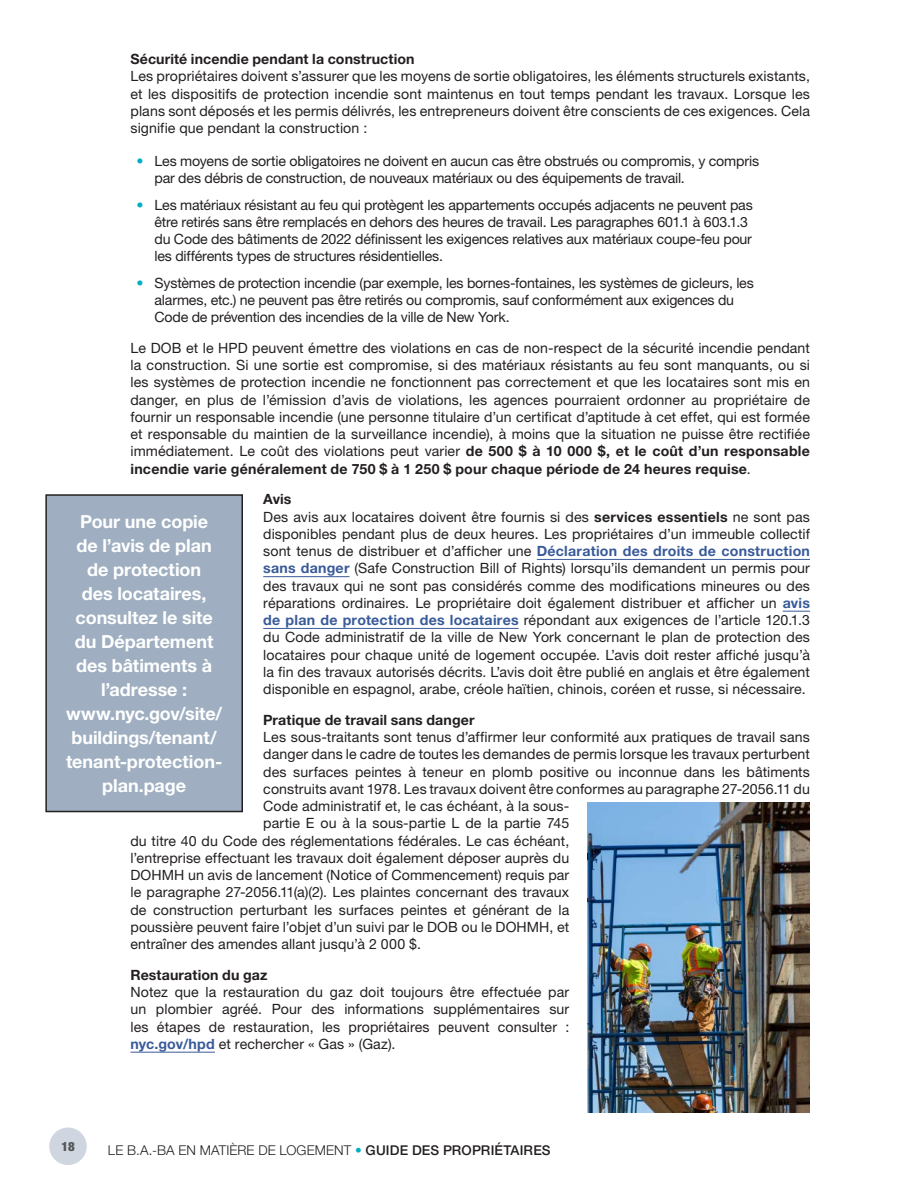
<style>
.page{position:relative;width:918px;height:1188px;background:#fff}
.page>*{position:absolute;margin:0;border:0;box-sizing:border-box;transform-origin:0 0}
.t1{font:700 18px/24px "Helvetica Neue LT Std";letter-spacing:-.005em;color:#fff;text-align:center}
.t2{font:14.1px/17.2px "Helvetica Neue LT Std";letter-spacing:.005em;color:#231f20;text-align:justify}
.t3{font:14.1px/17.2px "Helvetica Neue LT Std";letter-spacing:-.015em;color:#231f20}
.t4{font:700 14.1px "Helvetica Neue LT Std";letter-spacing:.005em;color:#231f20}
.t5{font:300 13.5px "Helvetica Neue LT Std";letter-spacing:.01em;color:#231f20}
.t6{font:900 condensed 12.75px "Helvetica Neue LT Std";color:#57585a}
.s1{color:#00aec5}
.s2{font-weight:700}
.s3{font-weight:700;color:#395a99}
.s4{font-weight:500}
</style>
<div class="page">
<div style="left:49px;top:1128px;width:38px;height:37px;background:#cfd6df;border-radius:50%"></div>
<hr style="left:537px;top:559px;width:273px;height:1px;background:#395a99">
<hr style="left:263px;top:576px;width:87px;height:1px;background:#395a99">
<svg style="left:783px;top:611px;width:27px;height:1px"></svg>
<hr style="left:263px;top:628px;width:256px;height:1px;background:#395a99">
<hr style="left:130px;top:1052px;width:85px;height:1px;background:#395a99">
<img style="left:587px;top:802px;width:223px;height:311px">
<div style="left:46px;top:495px;width:196px;height:317px;background:#9fafc1"></div>
<div style="left:45px;top:494px;width:198px;height:318px;border:2px solid #231f20"></div>
<p class="t4" style="left:130px;top:50px;width:286px">Sécurité incendie pendant la construction</p>
<p class="t2" style="left:130px;top:68px;width:681px">Les propriétaires doivent s’assurer que les moyens de sortie obligatoires, les éléments structurels existants, et les dispositifs de protection incendie sont maintenus en tout temps pendant les travaux. Lorsque les plans sont déposés et les permis délivrés, les entrepreneurs doivent être conscients de ces exigences. Cela signifie que pendant la construction :</p>
<p class="t3" style="left:154px;top:152px;width:606px;text-indent:-18px"><span class="s1">•</span> Les moyens de sortie obligatoires ne doivent en aucun cas être obstrués ou compromis, y compris par des débris de construction, de nouveaux matériaux ou des équipements de travail.</p>
<p class="t3" style="left:154px;top:196px;width:600px;text-indent:-18px"><span class="s1">•</span> Les matériaux résistant au feu qui protègent les appartements occupés adjacents ne peuvent pas être retirés sans être remplacés en dehors des heures de travail. Les paragraphes 601.1 à 603.1.3 du Code des bâtiments de 2022 définissent les exigences relatives aux matériaux coupe-feu pour les différents types de structures résidentielles.</p>
<p class="t3" style="left:154px;top:274px;width:601px;text-indent:-18px"><span class="s1">•</span> Systèmes de protection incendie (par exemple, les bornes-fontaines, les systèmes de gicleurs, les alarmes, etc.) ne peuvent pas être retirés ou compromis, sauf conformément aux exigences du<br>Code de prévention des incendies de la ville de New York.</p>
<p class="t2" style="left:130px;top:339px;width:681px">Le DOB et le HPD peuvent émettre des violations en cas de non-respect de la sécurité incendie pendant la construction. Si une sortie est compromise, si des matériaux résistants au feu sont manquants, ou si les systèmes de protection incendie ne fonctionnent pas correctement et que les locataires sont mis en danger, en plus de l’émission d’avis de violations, les agences pourraient ordonner au propriétaire de fournir un responsable incendie (une personne titulaire d’un certificat d’aptitude à cet effet, qui est formée et responsable du maintien de la surveillance incendie), à moins que la situation ne puisse être rectifiée immédiatement. Le coût des violations peut varier <span class="s2">de 500 $ à 10 000 $, et le coût d’un responsable incendie varie généralement de 750 $ à 1 250 $ pour chaque période de 24 heures requise</span>.</p>
<p class="t2" style="left:263px;top:491px;width:548px;text-align:left"><span class="s2">Avis<br></span>Des avis aux locataires doivent être fournis si des <span class="s2">services essentiels</span> ne sont pas disponibles pendant plus de deux heures. Les propriétaires d’un immeuble collectif sont tenus de distribuer et d’afficher une <span class="s3">Déclaration des droits de construction sans danger</span> (Safe Construction Bill of Rights) lorsqu’ils demandent un permis pour des travaux qui ne sont pas considérés comme des modifications mineures ou des réparations ordinaires. Le propriétaire doit également distribuer et afficher un <span class="s3">avis de plan de protection des locataires</span> répondant aux exigences de l’article 120.1.3 du Code administratif de la ville de New York concernant le plan de protection des locataires pour chaque unité de logement occupée. L’avis doit rester affiché jusqu’à la fin des travaux autorisés décrits. L’avis doit être publié en anglais et être également disponible en espagnol, arabe, créole haïtien, chinois, coréen et russe, si nécessaire.</p>
<p class="t4" style="left:263px;top:711px;width:213px">Pratique de travail sans danger</p>
<p class="t2" style="left:263px;top:728px;width:548px">Les sous-traitants sont tenus d’affirmer leur conformité aux pratiques de travail sans</p>
<p class="t2" style="left:263px;top:746px;width:548px">danger dans le cadre de toutes les demandes de permis lorsque les travaux perturbent</p>
<p class="t2" style="left:263px;top:763px;width:548px">des surfaces peintes à teneur en plomb positive ou inconnue dans les bâtiments</p>
<p class="t2" style="left:263px;top:780px;width:548px">construits avant 1978. Les travaux doivent être conformes au paragraphe 27-2056.11 du</p>
<p class="t2" style="left:263px;top:797px;width:308px">Code administratif et, le cas échéant, à la sous-</p>
<p class="t2" style="left:263px;top:815px;width:308px">partie E ou à la sous-partie L de la partie 745</p>
<p class="t2" style="left:131px;top:832px;width:440px">du titre 40 du Code des réglementations fédérales. Le cas échéant,</p>
<p class="t2" style="left:131px;top:849px;width:440px">l’entreprise effectuant les travaux doit également déposer auprès du</p>
<p class="t2" style="left:131px;top:866px;width:440px">DOHMH un avis de lancement (Notice of Commencement) requis par</p>
<p class="t2" style="left:131px;top:884px;width:440px">le paragraphe 27-2056.11(a)(2). Les plaintes concernant des travaux</p>
<p class="t2" style="left:131px;top:901px;width:440px">de construction perturbant les surfaces peintes et générant de la</p>
<p class="t2" style="left:131px;top:918px;width:440px">poussière peuvent faire l’objet d’un suivi par le DOB ou le DOHMH, et</p>
<p class="t2" style="left:131px;top:935px;width:292px">entraîner des amendes allant jusqu’à 2 000 $.</p>
<p class="t4" style="left:131px;top:966px;width:138px">Restauration du gaz</p>
<p class="t2" style="left:130px;top:983px;width:440px">Notez que la restauration du gaz doit toujours être effectuée par un plombier agréé. Pour des informations supplémentaires sur les étapes de restauration, les propriétaires peuvent consulter : <span class="s3">nyc.gov/hpd</span> et rechercher « Gas » (Gaz).</p>
<p class="t1" style="left:66px;top:509px;width:158px">Pour une copie<br>de l’avis de plan de protection<br>des locataires, consultez le site du Département des bâtiments à l’adresse : www.nyc.gov/site/ buildings/tenant/ tenant-protection&shy;plan.page</p>
<p class="t6" style="left:61px;top:1138px;width:15px">18</p>
<p class="t5" style="left:108px;top:1142px;width:444px">LE B.A.-BA EN MATIÈRE DE LOGEMENT <span class="s1">•</span> <span class="s4">GUIDE DES PROPRIÉTAIRES</span></p>
</div>
